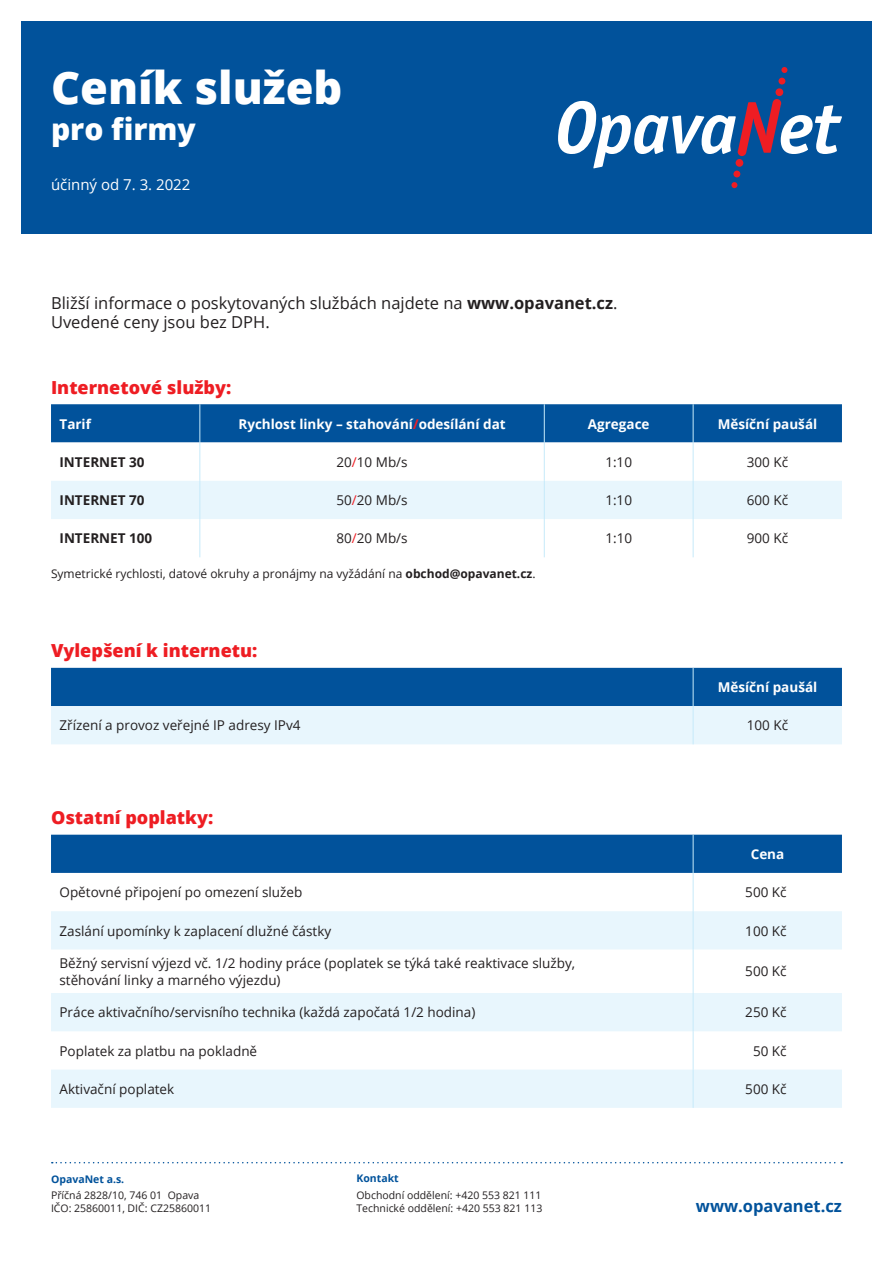
<style>
.page{position:relative;width:893px;height:1263px;background:#fff}
.page>*{position:absolute;margin:0;border:0;box-sizing:border-box;transform-origin:0 0}
.t1{font:800 45px "Open Sans";color:#fff}
.t2{font:800 30px "Open Sans";color:#fff}
.t3{font:800 18px "Open Sans";color:#ee1d23}
.t4{font:16.5px/19.8px "Open Sans";color:#231f20}
.t5{font:700 16.5px "Open Sans";color:#01529b}
.t6{font:15px "Open Sans";color:#fff}
.t7{font:13.5px/16.2px "Open Sans";color:#231f20}
.t8{font:700 13.5px "Open Sans";color:#fff}
.t9{font:700 13.5px "Open Sans";color:#231f20}
.t10{font:12px "Open Sans";color:#231f20}
.t11{font:10.5px/12.6px "Open Sans";color:#231f20}
.t12{font:700 10.5px "Open Sans";color:#01529b}
.s1{font-weight:700}
.s2{color:#ee1d23}
</style>
<div class="page">
<svg style="left:52px;top:1162px;width:790px;height:1px"></svg>
<div style="left:21px;top:21px;width:851px;height:213px;background:#01529b"></div>
<div style="left:775px;top:88px;width:8px;height:8px;background:#ee1d23;border-radius:50%"></div>
<div style="left:778px;top:78px;width:7px;height:7px;background:#ee1d23;border-radius:50%"></div>
<svg style="left:781px;top:67px;width:6px;height:6px"></svg>
<svg style="left:558px;top:99px;width:284px;height:69px"></svg>
<div style="left:735px;top:159px;width:8px;height:8px;background:#ee1d23;border-radius:50%"></div>
<div style="left:733px;top:171px;width:7px;height:6px;background:#ee1d23;border-radius:50%"></div>
<svg style="left:731px;top:182px;width:6px;height:6px"></svg>
<svg style="left:51px;top:668px;width:791px;height:76px;background:#74a3cb"></svg>
<hr style="left:693px;top:668px;width:1px;height:38px;background:#c6eafa">
<hr style="left:693px;top:706px;width:1px;height:38px;background:#c6eafa">
<div style="left:51px;top:404px;width:791px;height:38px;background:#01529b"></div>
<svg style="left:51px;top:442px;width:791px;height:115px"></svg>
<div style="left:51px;top:481px;width:791px;height:38px;background:#e8f6fd"></div>
<hr style="left:199px;top:404px;width:1px;height:38px;background:#c6eafa">
<hr style="left:544px;top:404px;width:1px;height:38px;background:#c6eafa">
<hr style="left:693px;top:404px;width:1px;height:38px;background:#c6eafa">
<hr style="left:199px;top:442px;width:1px;height:39px;background:#c6eafa">
<hr style="left:544px;top:442px;width:1px;height:39px;background:#c6eafa">
<hr style="left:693px;top:442px;width:1px;height:39px;background:#c6eafa">
<hr style="left:199px;top:481px;width:1px;height:38px;background:#c6eafa">
<hr style="left:544px;top:481px;width:1px;height:38px;background:#c6eafa">
<hr style="left:693px;top:481px;width:1px;height:38px;background:#c6eafa">
<hr style="left:199px;top:519px;width:1px;height:38px;background:#c6eafa">
<hr style="left:544px;top:519px;width:1px;height:38px;background:#c6eafa">
<hr style="left:693px;top:519px;width:1px;height:38px;background:#c6eafa">
<div style="left:51px;top:835px;width:791px;height:38px;background:#01529b"></div>
<svg style="left:51px;top:911px;width:791px;height:197px;fill:#e8f6fd"></svg>
<hr style="left:693px;top:835px;width:1px;height:38px;background:#c6eafa">
<hr style="left:693px;top:873px;width:1px;height:38px;background:#c6eafa">
<hr style="left:693px;top:911px;width:1px;height:38px;background:#c6eafa">
<hr style="left:693px;top:949px;width:1px;height:44px;background:#c6eafa">
<hr style="left:693px;top:993px;width:1px;height:38px;background:#c6eafa">
<hr style="left:693px;top:1031px;width:1px;height:38px;background:#c6eafa">
<hr style="left:693px;top:1069px;width:1px;height:39px;background:#c6eafa">
<h1 class="t1" style="left:51px;top:54px;width:293px">Ceník služeb</h1>
<h2 class="t2" style="left:51px;top:107px;width:146px">pro firmy</h2>
<p class="t6" style="left:51px;top:174px;width:141px">účinný od 7. 3. 2022</p>
<p class="t4" style="left:51px;top:292px;width:568px">Bližší informace o poskytovaných službách najdete na <span class="s1">www.opavanet.cz</span>.<br>Uvedené ceny jsou bez DPH.</p>
<h3 class="t3" style="left:51px;top:373px;width:182px">Internetové služby:</h3>
<p class="t8" style="left:60px;top:414px;width:33px">Tarif</p>
<p class="t8" style="left:238px;top:414px;width:269px">Rychlost linky – stahování<span class="s2">/</span>odesílání dat</p>
<p class="t8" style="left:588px;top:414px;width:63px">Agregace</p>
<p class="t8" style="left:718px;top:414px;width:101px">Měsíční paušál</p>
<p class="t9" style="left:60px;top:452px;width:87px">INTERNET 30</p>
<p class="t7" style="left:336px;top:453px;width:73px">20<span class="s2">/</span>10 Mb/s</p>
<p class="t7" style="left:605px;top:453px;width:28px">1:10</p>
<p class="t7" style="left:747px;top:453px;width:43px">300 Kč</p>
<p class="t9" style="left:60px;top:491px;width:87px">INTERNET 70</p>
<p class="t7" style="left:336px;top:492px;width:73px">50<span class="s2">/</span>20 Mb/s</p>
<p class="t7" style="left:605px;top:492px;width:28px">1:10</p>
<p class="t7" style="left:747px;top:492px;width:43px">600 Kč</p>
<p class="t9" style="left:60px;top:529px;width:94px">INTERNET 100</p>
<p class="t7" style="left:336px;top:530px;width:73px">80<span class="s2">/</span>20 Mb/s</p>
<p class="t7" style="left:605px;top:530px;width:28px">1:10</p>
<p class="t7" style="left:747px;top:530px;width:43px">900 Kč</p>
<p class="t10" style="left:51px;top:565px;width:486px">Symetrické rychlosti, datové okruhy a pronájmy na vyžádání na <span class="s1">obchod@opavanet.cz</span>.</p>
<h3 class="t3" style="left:51px;top:637px;width:208px">Vylepšení k internetu:</h3>
<p class="t8" style="left:718px;top:678px;width:101px">Měsíční paušál</p>
<p class="t7" style="left:60px;top:717px;width:243px">Zřízení a provoz veřejné IP adresy IPv4</p>
<p class="t7" style="left:747px;top:717px;width:43px">100 Kč</p>
<h3 class="t3" style="left:51px;top:804px;width:164px">Ostatní poplatky:</h3>
<p class="t8" style="left:751px;top:844px;width:35px">Cena</p>
<p class="t7" style="left:60px;top:884px;width:244px">Opětovné připojení po omezení služeb</p>
<p class="t7" style="left:745px;top:884px;width:43px">500 Kč</p>
<p class="t7" style="left:60px;top:922px;width:273px">Zaslání upomínky k zaplacení dlužné částky</p>
<p class="t7" style="left:745px;top:922px;width:43px">100 Kč</p>
<p class="t7" style="left:60px;top:955px;width:517px">Běžný servisní výjezd vč. 1/2 hodiny práce (poplatek se týká také reaktivace služby, stěhování linky a marného výjezdu)</p>
<p class="t7" style="left:745px;top:963px;width:43px">500 Kč</p>
<p class="t7" style="left:60px;top:1004px;width:417px">Práce aktivačního/servisního technika (každá započatá 1/2 hodina)</p>
<p class="t7" style="left:745px;top:1004px;width:43px">250 Kč</p>
<p class="t7" style="left:60px;top:1042px;width:199px">Poplatek za platbu na pokladně</p>
<p class="t7" style="left:753px;top:1042px;width:35px">50 Kč</p>
<p class="t7" style="left:60px;top:1080px;width:116px">Aktivační poplatek</p>
<p class="t7" style="left:745px;top:1080px;width:43px">500 Kč</p>
<p class="t12" style="left:51px;top:1171px;width:75px">OpavaNet a.s.</p>
<p class="t11" style="left:51px;top:1189px;width:162px">Příčná 2828/10, 746 01 Opava<br>IČO: 25860011, DIČ: CZ25860011</p>
<p class="t12" style="left:356px;top:1171px;width:44px">Kontakt</p>
<p class="t11" style="left:356px;top:1189px;width:187px">Obchodní oddělení: +420 553 821 111<br>Technické oddělení: +420 553 821 113</p>
<p class="t5" style="left:696px;top:1194px;width:148px">www.opavanet.cz</p>
</div>
